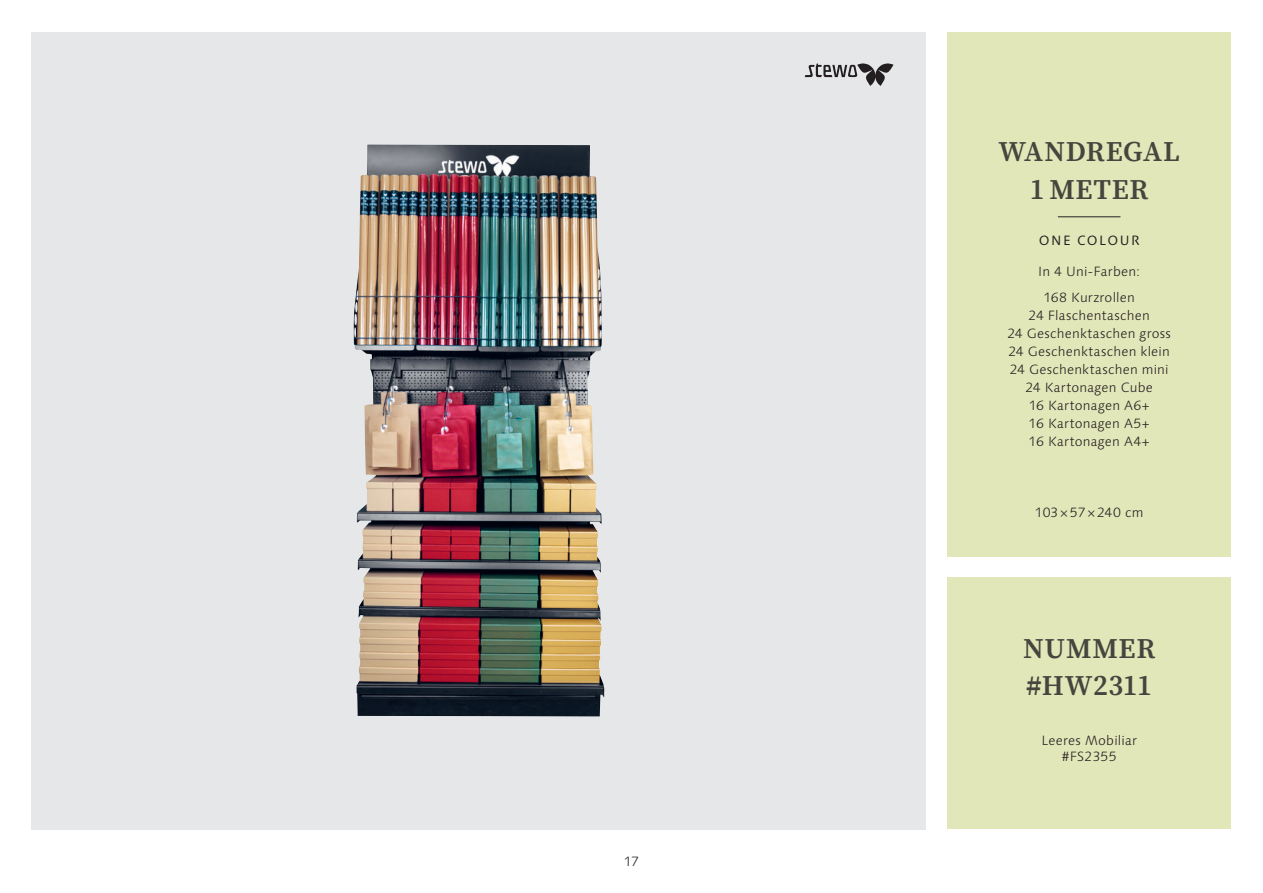
<style>
.page{position:relative;width:1263px;height:893px;background:#fff}
.page>*{position:absolute;margin:0;border:0;box-sizing:border-box;transform-origin:0 0}
.t1{font:600 28.5px/37.5px "Source Serif Pro";letter-spacing:.02em;color:#46453e}
.t2{font:300 13.5px/18px "Linotype Syntax";letter-spacing:.015em;color:#231f20;text-align:center}
.t3{font:13.5px "Linotype Syntax";letter-spacing:.11em;color:#231f20}
</style>
<div class="page">
<div style="left:32px;top:32px;width:894px;height:797px;background:#e6e7e9"></div>
<div style="left:947px;top:32px;width:284px;height:524px;background:#e2e7b9"></div>
<div style="left:947px;top:578px;width:284px;height:251px;background:#e2e7b9"></div>
<img style="left:353px;top:145px;width:251px;height:571px">
<hr style="left:1058px;top:216px;width:62px;height:1px;background:#231f20">
<svg style="left:805px;top:63px;width:88px;height:23px"></svg>
<p class="t2" style="left:624px;top:852px;width:17px">17</p>
<h1 class="t1" style="left:998px;top:133px;width:183px;text-align:center">WANDREGAL<br>1 METER</h1>
<p class="t3" style="left:1039px;top:232px;width:102px">ONE COLOUR</p>
<p class="t2" style="left:1038px;top:258px;width:103px;line-height:26.5px">In 4 Uni-Farben:<br>168 Kurzrollen</p>
<p class="t2" style="left:1007px;top:307px;width:165px">24 Flaschentaschen<br>24 Geschenktaschen gross<br>24 Geschenktaschen klein<br>24 Geschenktaschen mini<br>24 Kartonagen Cube<br>16 Kartonagen A6+<br>16 Kartonagen A5+<br>16 Kartonagen A4+</p>
<p class="t2" style="left:1035px;top:504px;width:110px">103×57×240 cm</p>
<h1 class="t1" style="left:1023px;top:629px;width:134px">NUMMER #HW2311</h1>
<p class="t2" style="left:1041px;top:732px;width:97px;line-height:16.2px">Leeres Mobiliar #FS2355</p>
</div>
